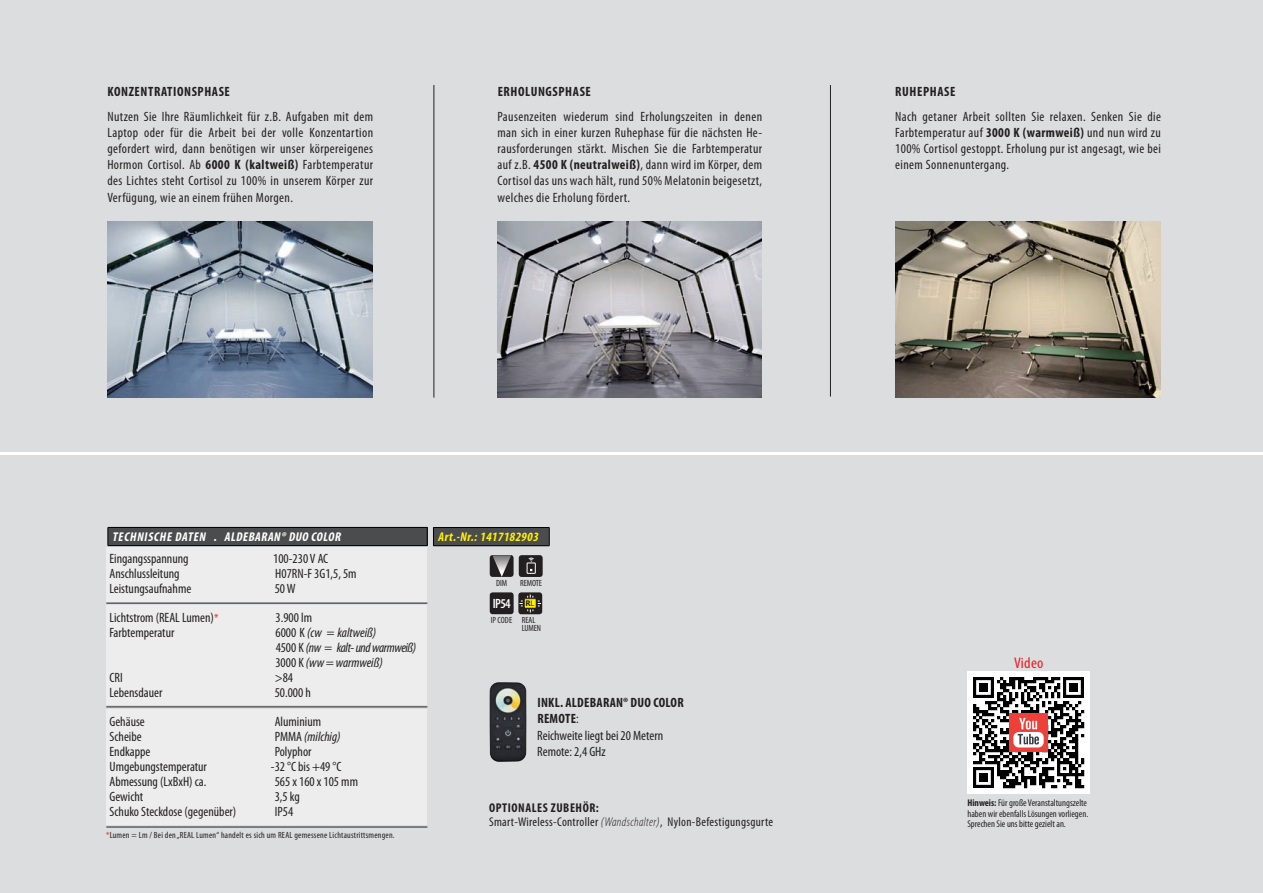
<style>
.page{position:relative;width:1263px;height:893px;background:#fff}
.page>*{position:absolute;margin:0;border:0;box-sizing:border-box;transform-origin:0 0}
.t1{font:condensed 15.45px "Myriad Pro";color:#ee1d23;scale:1.06 1}
.t2{font:condensed 13.5px/16.2px "Myriad Pro";letter-spacing:.015em;color:#231f20;text-align:justify}
.t3{font:italic condensed 13.5px/14.9px "Myriad Pro";letter-spacing:-.01em;color:#231f20}
.t4{font:700 condensed 13.5px "Myriad Pro";letter-spacing:.045em;color:#231f20}
.t5{font:700 condensed 13.5px "Myriad Pro";letter-spacing:.02em;color:#231f20}
.t6{font:600 condensed 13.5px "Myriad Pro";color:#fff}
.t7{font:condensed 12.75px/14px "Myriad Pro";letter-spacing:.025em;color:#231f20}
.t8{font:italic 700 condensed 12.75px "Myriad Pro";letter-spacing:.035em;color:#fff}
.t9{font:italic 700 condensed 12.75px "Myriad Pro";color:#fff101}
.t10{font:condensed 9.75px/10.6px "Myriad Pro";color:#231f20;text-align:justify}
.t11{font:condensed 9px/7.8px "Myriad Pro";letter-spacing:.025em;color:#231f20}
.t12{font:700 7.95px "Lao UI";color:#231f20}
.s1{font-weight:700}
.s2{font-size:12px;color:#ee1d23}
.s3{font-style:normal}
.s4{color:#ee1d23}
.s5{font-weight:400}
.s6{font-weight:300;font-style:italic}
</style>
<div class="page">
<div style="left:0;top:455px;width:1263px;height:438px;background:#dcdddf"></div>
<div style="left:0;top:0;width:1263px;height:452px;background:#dcdddf"></div>
<img style="left:497px;top:221px;width:264px;height:176px">
<hr style="left:434px;top:85px;width:1px;height:313px;background:#231f20">
<img style="left:895px;top:221px;width:266px;height:176px">
<hr style="left:830px;top:85px;width:1px;height:312px;background:#231f20">
<img style="left:107px;top:221px;width:265px;height:176px">
<img style="left:967px;top:671px;width:122px;height:122px">
<div style="left:518px;top:592px;width:24px;height:22px;background:#231f20;border-radius:3px"></div>
<svg style="left:519px;top:594px;width:22px;height:18px"></svg>
<div style="left:490px;top:592px;width:24px;height:22px;background:#231f20;border-radius:3px"></div>
<div style="left:490px;top:555px;width:24px;height:22px;background:#231f20;border-radius:3px"></div>
<svg style="left:492px;top:555px;width:19px;height:22px"></svg>
<div style="left:107px;top:605px;width:320px;height:100px;background:#ededee"></div>
<div style="left:107px;top:709px;width:320px;height:116px;background:#ededee"></div>
<div style="left:106px;top:547px;width:321px;height:55px;background:#ededee"></div>
<hr style="left:106px;top:603px;width:321px;height:1px;background:#231f20">
<hr style="left:106px;top:707px;width:321px;height:1px;background:#231f20">
<hr style="left:106px;top:827px;width:321px;height:1px;background:#231f20">
<div style="left:108px;top:527px;width:319px;height:19px;background:#4b4c4d"></div>
<hr style="left:108px;top:545px;width:319px;height:1px;background:#000">
<svg style="left:108px;top:528px;width:1px;height:17px"></svg>
<hr style="left:108px;top:527px;width:319px;height:1px;background:#000">
<div style="left:433px;top:527px;width:116px;height:19px;background:#4b4c4d"></div>
<svg style="left:549px;top:528px;width:1px;height:18px"></svg>
<hr style="left:433px;top:545px;width:116px;height:1px;background:#000">
<svg style="left:427px;top:528px;width:7px;height:18px"></svg>
<hr style="left:433px;top:527px;width:116px;height:1px;background:#000">
<img style="left:489px;top:682px;width:38px;height:80px">
<div style="left:519px;top:555px;width:24px;height:22px;background:#231f20;border-radius:3px"></div>
<svg style="left:526px;top:557px;width:5px;height:17px"></svg>
<svg style="left:529px;top:568px;width:4px;height:4px"></svg>
<div style="left:527px;top:563px;width:9px;height:11px;border:1px solid #fff"></div>
<svg style="left:528px;top:558px;width:6px;height:4px"></svg>
<p class="t4" style="left:107px;top:83px;width:124px">KONZENTRATIONSPHASE</p>
<p class="t4" style="left:498px;top:83px;width:95px">ERHOLUNGSPHASE</p>
<p class="t4" style="left:895px;top:83px;width:62px">RUH EPHASE</p>
<p class="t2" style="left:107px;top:108px;width:267px">Nutzen Sie Ihre Räumlichkeit für z.B. Aufgaben mit dem Laptop oder für die Arbeit bei der volle Konzentartion gefordert wird, dann benötigen wir unser körpereigenes Hormon Cortisol. Ab <span class="s1">6000 K (KALTWEIß)</span> Farbtemperatur des Lichtes steht Cortisol zu 100% in unserem Körper zur Verfügung, wie an einem frühen Morgen.</p>
<p class="t2" style="left:497px;top:108px;width:266px">Pausenzeiten wiederum sind Erholungszeiten in denen man sich in einer kurzen Ruhephase für die nächsten He&shy;rausforderungen stärkt. Mischen Sie die Farbtemperatur auf z.B. <span class="s1">4500 K (NEUTRALWEIß)</span>, dann wird im Körper, dem Cortisol das uns wach hält, rund 50% Melatonin beigesetzt, welches die Erholung fördert.</p>
<p class="t2" style="left:895px;top:108px;width:267px">Nach getaner Arbeit sollten Sie relaxen. Senken Sie die Farbtemperatur auf <span class="s1">3000 K (WARMWEIß)</span> und nun wird zu 100% Cortisol gestoppt. Erholung pur ist angesagt, wie bei einem Sonnenuntergang.</p>
<p class="t8" style="left:112px;top:529px;width:39px">TECHNISCH</p>
<p class="t8" style="left:167px;top:529px;width:71px">E DATEN . ALDEB</p>
<p class="t8" style="left:255px;top:529px;width:87px">ARAN ® DUO COLOR</p>
<p class="t9" style="left:438px;top:529px;width:105px">ART.-NR.:1417182903</p>
<p class="t2" style="left:109px;top:550px;width:81px">Eingangsspannung</p>
<p class="t2" style="left:273px;top:550px;width:49px">100-230 V AC</p>
<p class="t2" style="left:109px;top:565px;width:72px">Anschlussleitung</p>
<p class="t2" style="left:275px;top:565px;width:83px">H07RN-F 3G1,5, 5m</p>
<p class="t2" style="left:109px;top:580px;width:83px">Leistungsaufnahme</p>
<p class="t2" style="left:275px;top:580px;width:22px">50 W</p>
<p class="t2" style="left:109px;top:610px;width:110px">Lichtstrom (REAL Lumen)<span class="s2">*</span></p>
<p class="t2" style="left:276px;top:610px;width:38px">3.900 lm</p>
<p class="t2" style="left:109px;top:625px;width:66px">Farbtemperatur</p>
<p class="t3" style="left:275px;top:625px;width:142px"><span class="s3">6000 K</span> (cw = kaltweiß)<br><span class="s3">4500 K</span> (nw = kalt- und warmweiß)<br><span class="s3">3000 K</span> (ww = warmweiß)</p>
<p class="t2" style="left:109px;top:669px;width:4px">CRI</p>
<p class="t2" style="left:275px;top:669px;width:20px">&gt;84</p>
<p class="t2" style="left:109px;top:684px;width:54px">Lebensdauer</p>
<p class="t2" style="left:275px;top:684px;width:38px">50.000 h</p>
<p class="t2" style="left:109px;top:714px;width:37px">Gehäuse</p>
<p class="t2" style="left:275px;top:714px;width:48px">Aluminium</p>
<p class="t2" style="left:109px;top:728px;width:34px">Scheibe</p>
<p class="t2" style="left:275px;top:728px;width:14px">PMMA</p>
<p class="t3" style="left:304px;top:729px;width:38px">(milchig)</p>
<p class="t2" style="left:109px;top:743px;width:43px">Endkappe</p>
<p class="t2" style="left:275px;top:743px;width:38px">Polyphor</p>
<p class="t2" style="left:109px;top:758px;width:99px">Umgebungstemperatur</p>
<p class="t2" style="left:271px;top:758px;width:71px">-32 °C bis +49 °C</p>
<p class="t2" style="left:109px;top:773px;width:98px">Abmessung (LxBxH) ca.</p>
<p class="t2" style="left:275px;top:773px;width:85px">565 x 160 x 105 mm</p>
<p class="t2" style="left:109px;top:788px;width:35px">Gewicht</p>
<p class="t2" style="left:275px;top:788px;width:27px">3,5 kg</p>
<p class="t2" style="left:109px;top:803px;width:128px">Schuko Steckdose (gegenüber)</p>
<p class="t2" style="left:275px;top:803px;width:20px">IP54</p>
<p class="t11" style="left:106px;top:831px;width:290px"><span class="s4">*</span>Lumen = Lm / Bei den „REAL Lumen“ handelt es sich um REAL gemessene Lichtaustrittsmengen.</p>
<p class="t11" style="left:496px;top:579px;width:8px">DIM</p>
<p class="t11" style="left:520px;top:579px;width:23px">Remote</p>
<p class="t6" style="left:493px;top:595px;width:19px">IP54</p>
<p class="t12" style="left:525px;top:598px;width:10px">R<span class="s5">L</span></p>
<p class="t11" style="left:491px;top:616px;width:22px">IP CODE</p>
<p class="t11" style="left:522px;top:616px;width:15px">REA L<br>LUMEN</p>
<p class="t4" style="left:537px;top:694px;width:42px">INKL. ALDEB</p>
<p class="t5" style="left:597px;top:694px;width:88px">ARAN® DUO COLOR</p>
<p class="t2" style="left:537px;top:711px;width:127px;text-align:left"><span class="s1">REMOTE</span>:<br>Reichweite liegt bei 20 Metern<br>Remote: 2,4 GHz</p>
<p class="t7" style="left:489px;top:801px;width:286px"><span class="s1">OPTIONALES ZU BEHÖR:<br></span>Smart-Wireless-Controller <span class="s6">(Wandschalter)</span>, Nylon-Befestigungsgurte</p>
<p class="t1" style="left:1014px;top:653px;width:29px">Video</p>
<p class="t10" style="left:967px;top:797px;width:122px"><span class="s1">HINWEIS:</span> Für große Veranstaltungszelte haben wir ebenfalls Lösungen vorliegen.<br>Sprechen Sie uns bitte gezielt an.</p>
</div>
